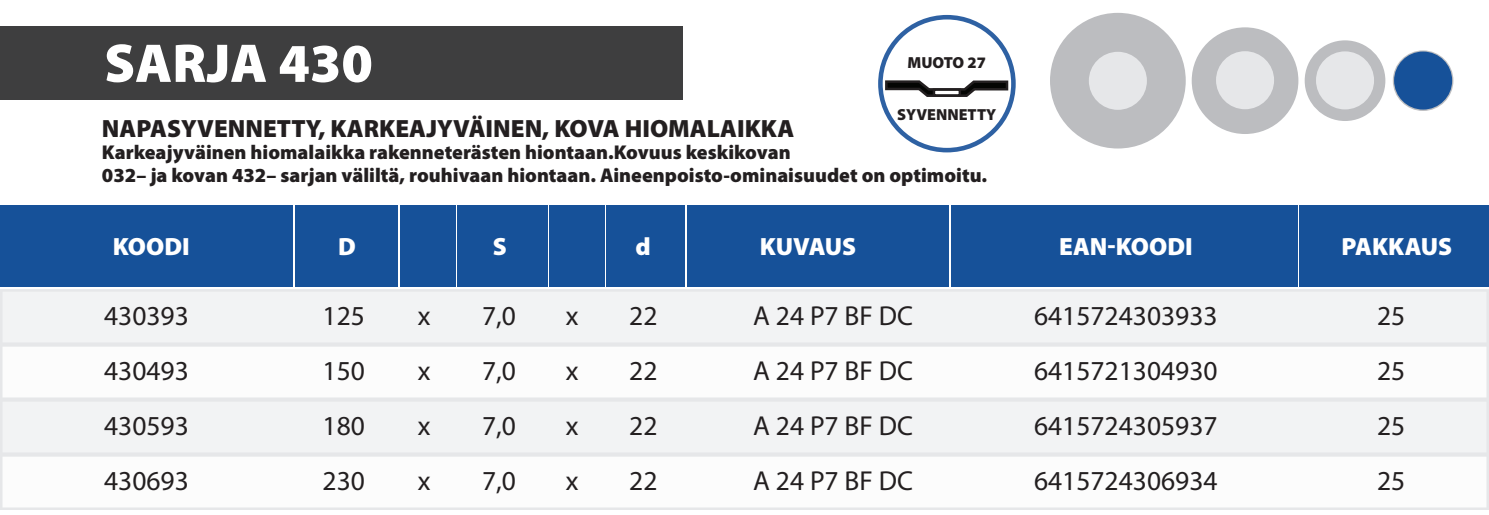
<style>
.page{position:relative;width:1489px;height:515px;background:#fff}
.page>*{position:absolute;margin:0;border:0;box-sizing:border-box;transform-origin:0 0}
.t1{font:900 55px "Myriad Pro";color:#fff}
.t2{font:27.5px "Myriad Pro";color:#231f20}
.t3{font:900 25px "Myriad Pro";color:#231f20}
.t4{font:900 25px "Myriad Pro";color:#fff}
.t5{font:900 20px/22.5px "Myriad Pro";color:#231f20}
.t6{font:900 16px "Myriad Pro";color:#231f20}
</style>
<div class="page">
<svg style="left:0;top:455px;width:1488px;height:55px"></svg>
<div style="left:0;top:289px;width:1488px;height:55px;background:#f2f3f4"></div>
<svg style="left:0;top:344px;width:1488px;height:55px"></svg>
<svg style="left:0;top:399px;width:1488px;height:56px;fill:#f2f3f4"></svg>
<div style="left:0;top:205px;width:292px;height:81px;background:#165199"></div>
<div style="left:1049px;top:13px;width:136px;height:136px;background:#bcbdc0;border-radius:50%"></div>
<div style="left:1088px;top:52px;width:58px;height:58px;background:#e6e7e9;border-radius:50%"></div>
<div style="left:1191px;top:27px;width:107px;height:107px;background:#bcbdc0;border-radius:50%"></div>
<div style="left:1215px;top:51px;width:58px;height:58px;background:#e6e7e9;border-radius:50%"></div>
<div style="left:1304px;top:40px;width:81px;height:81px;background:#bcbdc0;border-radius:50%"></div>
<div style="left:1315px;top:51px;width:58px;height:58px;background:#e6e7e9;border-radius:50%"></div>
<svg style="left:1392px;top:50px;width:61px;height:61px"></svg>
<div style="left:1393px;top:52px;width:58px;height:58px;background:#165199;border-radius:50%"></div>
<div style="left:295px;top:205px;width:103px;height:81px;background:#165199"></div>
<div style="left:400px;top:205px;width:55px;height:81px;background:#165199"></div>
<div style="left:457px;top:205px;width:90px;height:81px;background:#165199"></div>
<div style="left:549px;top:205px;width:55px;height:81px;background:#165199"></div>
<div style="left:606px;top:205px;width:78px;height:81px;background:#165199"></div>
<div style="left:687px;top:205px;width:261px;height:81px;background:#165199"></div>
<div style="left:951px;top:205px;width:346px;height:81px;background:#165199"></div>
<div style="left:1299px;top:205px;width:189px;height:81px;background:#165199"></div>
<div style="left:0;top:26px;width:683px;height:74px;background:#3e3e3f"></div>
<svg style="left:878px;top:15px;width:137px;height:137px"></svg>
<div style="left:932px;top:88px;width:29px;height:9px;background:#fff;border:2px solid #231f20"></div>
<h1 class="t1" style="left:104px;top:27px;width:270px">SARJA 430</h1>
<p class="t3" style="left:102px;top:112px;width:693px">NAPASYVENNETTY, KARKEAJYVÄINEN, KOVA HIOMALAIKKA</p>
<p class="t5" style="left:102px;top:141px;width:886px">Karkeajyväinen hiomalaikka rakenneterästen hiontaan.Kovuus keskikovan<br>032– ja kovan 432– sarjan väliltä, rouhivaan hiontaan. Aineenpoisto-ominaisuudet on optimoitu.</p>
<p class="t6" style="left:907px;top:52px;width:80px">MUOTO 27</p>
<p class="t6" style="left:897px;top:104px;width:101px">SYVENNETTY</p>
<p class="t4" style="left:113px;top:230px;width:79px">KOODI</p>
<p class="t4" style="left:338px;top:230px;width:19px">D</p>
<p class="t4" style="left:492px;top:230px;width:16px">S</p>
<p class="t4" style="left:635px;top:230px;width:17px">d</p>
<p class="t4" style="left:759px;top:230px;width:98px">KUVAUS</p>
<p class="t4" style="left:1059px;top:230px;width:135px">EAN-KOODI</p>
<p class="t4" style="left:1341px;top:230px;width:112px">PAKKAUS</p>
<p class="t2" style="left:104px;top:299px;width:86px">430393</p>
<p class="t2" style="left:322px;top:299px;width:44px">125</p>
<p class="t2" style="left:418px;top:299px;width:14px">x</p>
<p class="t2" style="left:482px;top:299px;width:35px">7,0</p>
<p class="t2" style="left:566px;top:299px;width:14px">x</p>
<p class="t2" style="left:629px;top:299px;width:30px">22</p>
<p class="t2" style="left:753px;top:299px;width:161px">A 24 P7 BF DC</p>
<p class="t2" style="left:1034px;top:299px;width:185px">6415724303933</p>
<p class="t2" style="left:1376px;top:299px;width:30px">25</p>
<p class="t2" style="left:104px;top:354px;width:86px">430493</p>
<p class="t2" style="left:322px;top:354px;width:44px">150</p>
<p class="t2" style="left:418px;top:354px;width:14px">x</p>
<p class="t2" style="left:482px;top:354px;width:35px">7,0</p>
<p class="t2" style="left:566px;top:354px;width:14px">x</p>
<p class="t2" style="left:629px;top:354px;width:30px">22</p>
<p class="t2" style="left:753px;top:354px;width:161px">A 24 P7 BF DC</p>
<p class="t2" style="left:1034px;top:354px;width:185px">6415721304930</p>
<p class="t2" style="left:1376px;top:354px;width:30px">25</p>
<p class="t2" style="left:104px;top:409px;width:86px">430593</p>
<p class="t2" style="left:322px;top:409px;width:44px">180</p>
<p class="t2" style="left:418px;top:409px;width:14px">x</p>
<p class="t2" style="left:482px;top:409px;width:35px">7,0</p>
<p class="t2" style="left:566px;top:409px;width:14px">x</p>
<p class="t2" style="left:629px;top:409px;width:30px">22</p>
<p class="t2" style="left:753px;top:409px;width:161px">A 24 P7 BF DC</p>
<p class="t2" style="left:1034px;top:409px;width:185px">6415724305937</p>
<p class="t2" style="left:1376px;top:409px;width:30px">25</p>
<p class="t2" style="left:104px;top:464px;width:86px">430693</p>
<p class="t2" style="left:322px;top:464px;width:44px">230</p>
<p class="t2" style="left:418px;top:464px;width:14px">x</p>
<p class="t2" style="left:482px;top:464px;width:35px">7,0</p>
<p class="t2" style="left:566px;top:464px;width:14px">x</p>
<p class="t2" style="left:629px;top:464px;width:30px">22</p>
<p class="t2" style="left:753px;top:464px;width:161px">A 24 P7 BF DC</p>
<p class="t2" style="left:1034px;top:464px;width:185px">6415724306934</p>
<p class="t2" style="left:1376px;top:464px;width:30px">25</p>
</div>
